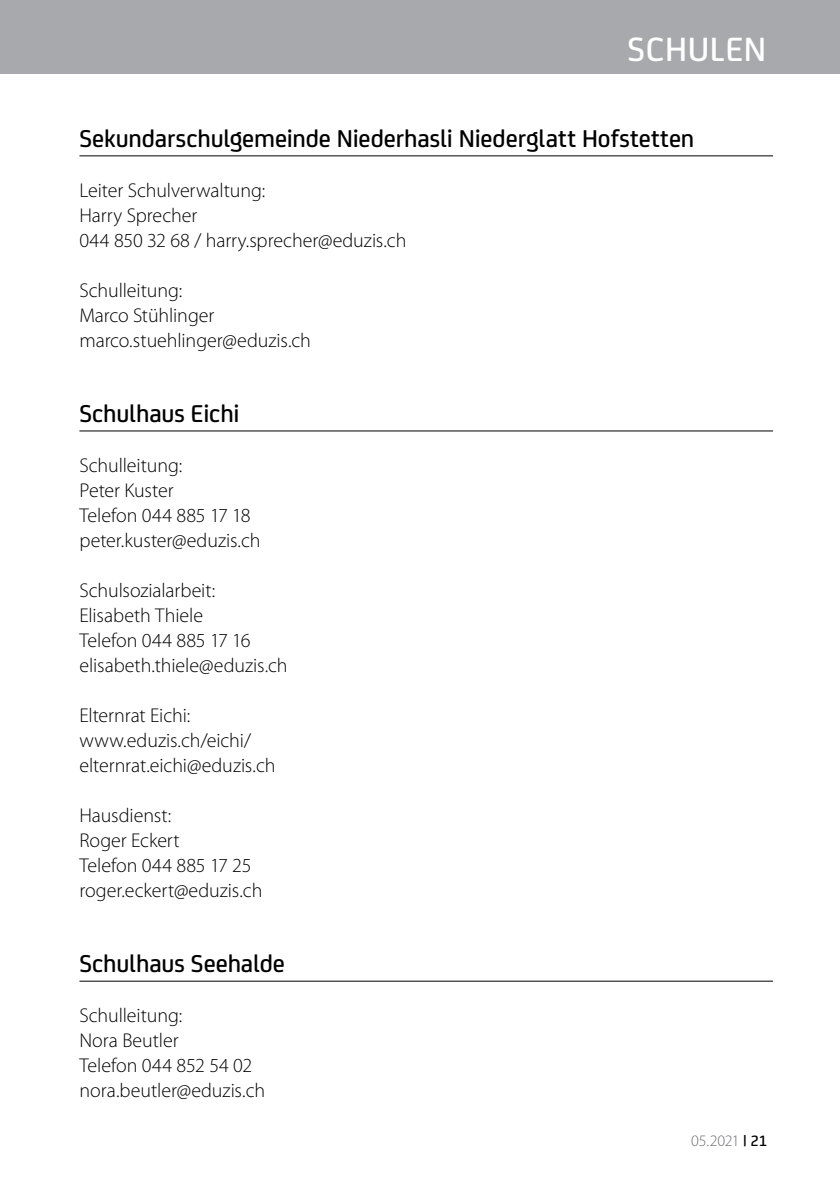
<style>
.page{position:relative;width:840px;height:1191px;background:#fff}
.page>*{position:absolute;margin:0;border:0;box-sizing:border-box;transform-origin:0 0}
.t1{font:500 36px "FS Joey";color:#fff}
.t2{font:500 26px "FS Joey";letter-spacing:-.005em;color:#000}
.t3{font:300 20px/25px "Myriad Pro";letter-spacing:-.005em;color:#000}
.t4{font:300 16px "Myriad Pro";letter-spacing:-.015em;color:#6d6e71}
.s1{font-family:"FS Joey";font-weight:500;color:#000}
</style>
<div class="page">
<div style="left:0;top:0;width:839px;height:74px;background:#a7a9ac"></div>
<hr style="left:79px;top:155px;width:693px;height:1px;background:#000">
<hr style="left:79px;top:430px;width:693px;height:1px;background:#000">
<hr style="left:79px;top:980px;width:693px;height:1px;background:#000">
<h1 class="t1" style="left:627px;top:23px;width:21px">schulen</h1>
<h2 class="t2" style="left:79px;top:119px;width:616px">Sekundarschulgemeinde Niederhasli Niederglatt Hofstetten</h2>
<p class="t3" style="left:79px;top:178px;width:328px">Leiter Schulverwaltung:<br>Harry Sprecher<br>044 850 32 68 / harry.sprecher@eduzis.ch</p>
<p class="t3" style="left:79px;top:278px;width:233px">Schulleitung:<br>Marco Stühlinger marco.stuehlinger@eduzis.ch</p>
<h2 class="t2" style="left:79px;top:394px;width:161px">Schulhaus Eichi</h2>
<p class="t3" style="left:79px;top:453px;width:182px">Schulleitung:<br>Peter Kuster<br>Telefon 044 885 17 18 peter.kuster@eduzis.ch</p>
<p class="t3" style="left:79px;top:578px;width:209px">Schulsozialarbeit:<br>Elisabeth Thiele<br>Telefon 044 885 17 16 elisabeth.thiele@eduzis.ch</p>
<p class="t3" style="left:79px;top:703px;width:197px">Elternrat Eichi: www.eduzis.ch/eichi/ elternrat.eichi@eduzis.ch</p>
<p class="t3" style="left:79px;top:803px;width:184px">Hausdienst:<br>Roger Eckert<br>Telefon 044 885 17 25 roger.eckert@eduzis.ch</p>
<h2 class="t2" style="left:79px;top:944px;width:207px">Schulhaus Seehalde</h2>
<p class="t3" style="left:79px;top:1003px;width:187px">Schulleitung:<br>Nora Beutler<br>Telefon 044 852 54 02 nora.beutler@eduzis.ch</p>
<p class="t4" style="left:690px;top:1131px;width:78px">05.2021 <span class="s1">| 21</span></p>
</div>
